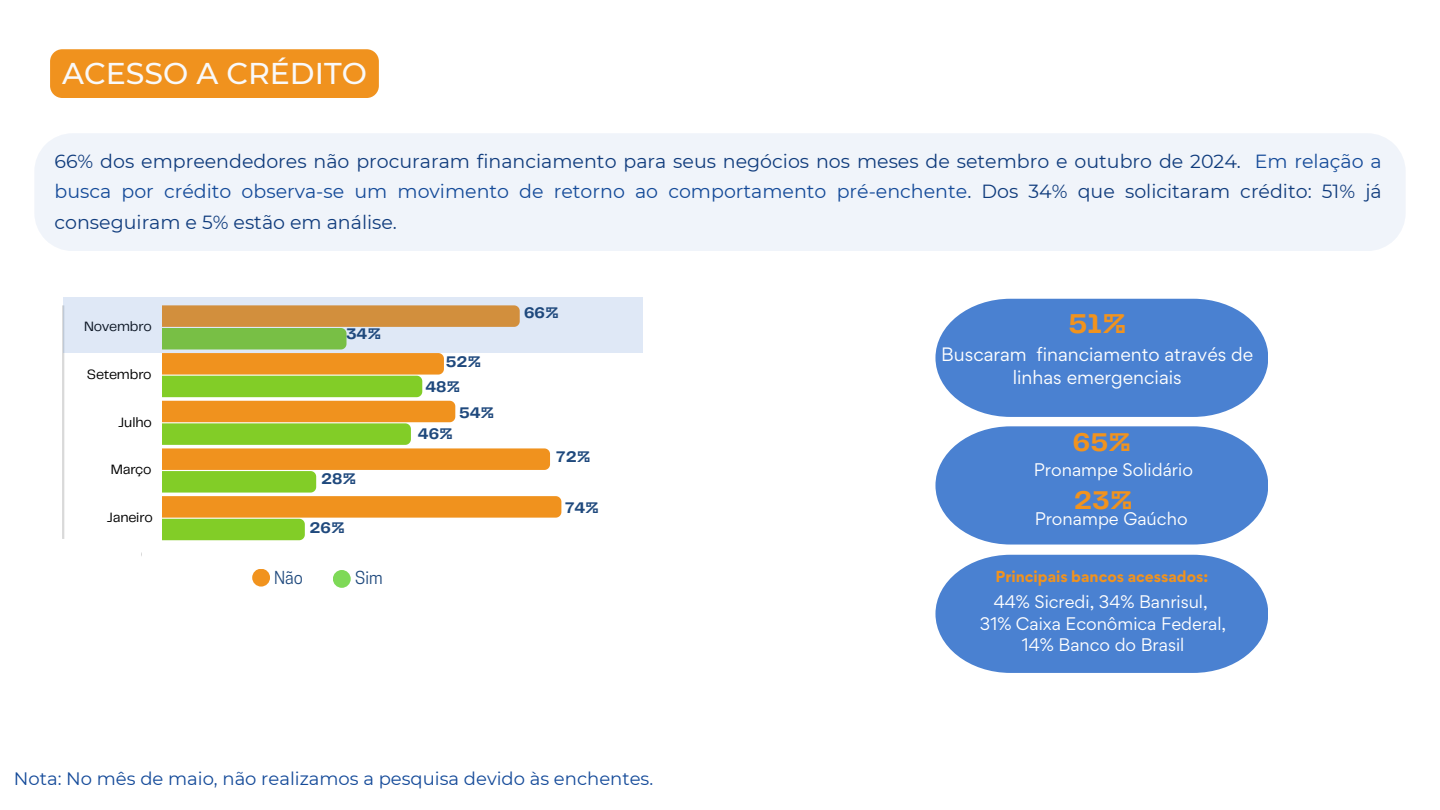
<style>
.page{position:relative;width:1440px;height:810px;background:#fff}
.page>*{position:absolute;margin:0;border:0;box-sizing:border-box;transform-origin:0 0}
.t1{font:500 30px "Montserrat";color:#f9f9f9}
.t2{font:700 28.3px "Telegraf";color:#f1931e}
.t3{font:700 26.7px "Telegraf";color:#f1931e}
.t4{font:19px/30.8px "Montserrat";color:#103c7d;text-align:justify}
.t5{font:18px "Montserrat";color:#144a99}
.t6{font:17.3px/22.4px "Gordita";color:#fff;text-align:center}
.t7{font:16.8px "Cooper Hewitt";color:#1f497d}
.t8{font:16.3px/21.8px "Gordita";color:#fff;text-align:center}
.t9{font:700 16px "Telegraf";color:#1f497d}
.t10{font:700 14.2px "Gordita";color:#f1931e}
.t11{font:14.1px "Telegraf";letter-spacing:-.01em;color:#000}
.s1{color:#144a99}
</style>
<div class="page">
<div style="left:35px;top:133px;width:1370px;height:118px;background:#f0f4fa"></div>
<svg style="left:162px;top:353px;width:399px;height:187px"></svg>
<hr style="left:62px;top:305px;width:2px;height:234px;background:#d9d9d9">
<div style="left:252px;top:569px;width:18px;height:18px;background:#f1931e;border-radius:50%"></div>
<div style="left:333px;top:570px;width:18px;height:18px;background:#7ed957;border-radius:50%"></div>
<svg style="left:935px;top:299px;width:333px;height:118px;background:#5c8dd5"></svg>
<div style="left:50px;top:49px;width:329px;height:49px;background:#f0921e;border-radius:12px"></div>
<svg style="left:935px;top:426px;width:333px;height:119px;background:#5d8ed5"></svg>
<svg style="left:935px;top:555px;width:333px;height:118px;background:#5c8dd5"></svg>
<svg style="left:63px;top:297px;width:580px;height:56px;background:#cfcdb4"></svg>
<h1 class="t1" style="left:62px;top:55px;width:306px">ACESSO A CRÉDITO</h1>
<h5 class="t4" style="left:55px;top:145px;width:1329px">66% dos empreendedores não procuraram financiamento para seus negócios nos meses de setembro e outubro de 2024. <span class="s1">Em relação a busca por crédito observa-se um movimento de retorno ao comportamento pré-enchente</span>. Dos 34% que solicitaram crédito: 51% já conseguiram e 5% estão em análise.</h5>
<p class="t11" style="left:84px;top:321px;width:69px">Novembro</p>
<p class="t11" style="left:87px;top:368px;width:66px">Setembro</p>
<p class="t11" style="left:118px;top:416px;width:35px">Julho</p>
<p class="t11" style="left:111px;top:464px;width:42px">Março</p>
<p class="t11" style="left:107px;top:511px;width:47px">Janeiro</p>
<h4 class="t9" style="left:346px;top:327px;width:37px">34%</h4>
<h5 class="t9" style="left:321px;top:471px;width:36px">28%</h5>
<h4 class="t9" style="left:310px;top:521px;width:37px">26%</h4>
<h5 class="t7" style="left:274px;top:571px;width:30px">Não</h5>
<h5 class="t7" style="left:355px;top:571px;width:29px">Sim</h5>
<h6 class="t9" style="left:446px;top:355px;width:37px">52%</h6>
<h6 class="t9" style="left:425px;top:380px;width:36px">48%</h6>
<h5 class="t9" style="left:459px;top:406px;width:37px">54%</h5>
<h5 class="t9" style="left:418px;top:427px;width:36px">46%</h5>
<h6 class="t9" style="left:524px;top:306px;width:36px">66%</h6>
<h5 class="t9" style="left:556px;top:449px;width:35px">72%</h5>
<h5 class="t9" style="left:565px;top:500px;width:35px">74%</h5>
<p class="t5" style="left:14px;top:767px;width:641px">Nota: No mês de maio, não realizamos a pesquisa devido às enchentes.</p>
<h5 class="t2" style="left:1068px;top:312px;width:59px">51%</h5>
<h5 class="t6" style="left:941px;top:343px;width:314px">Buscaram financiamento através de linhas emergenciais</h5>
<h5 class="t3" style="left:1073px;top:431px;width:60px">65%</h5>
<h5 class="t8" style="left:1034px;top:458px;width:161px">Pronampe Solidário</h5>
<h2 class="t8" style="left:1035px;top:507px;width:154px">Pronampe Gaúcho</h2>
<h3 class="t3" style="left:1074px;top:489px;width:60px">23%</h3>
<h4 class="t10" style="left:996px;top:567px;width:214px">Principais bancos acessados:</h4>
<h3 class="t8" style="left:980px;top:590px;width:248px">44% Sicredi, 34% Banrisul,<br>31% Caixa Econômica Federal,<br>14% Banco do Brasil</h3>
</div>
